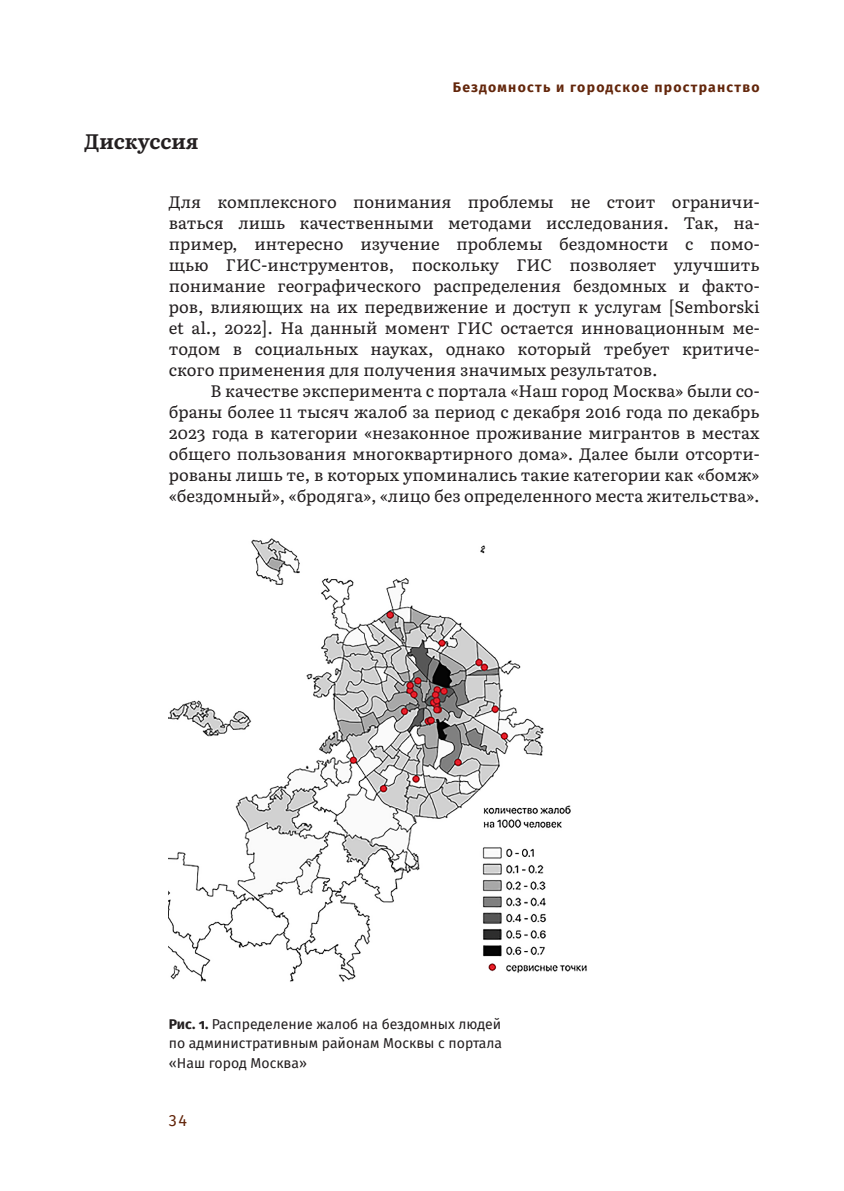
<style>
.page{position:relative;width:844px;height:1191px;background:#fff}
.page>*{position:absolute;margin:0;border:0;box-sizing:border-box;transform-origin:0 0}
.t1{font:700 21px "Literata";color:#231f20}
.t2{font:16.62px/21px "Literata";color:#231f20;text-align:justify}
.t3{font:16.1px "Fira Sans";color:#63260b}
.t4{font:14px/19.2px "Fira Sans";color:#231f20;text-align:justify}
.t5{font:700 14px "Fira Sans";letter-spacing:.09em;color:#63260b}
.s1{font-weight:700}
</style>
<div class="page">
<img style="left:169px;top:538px;width:418px;height:444px">
<p class="t1" style="left:84px;top:124px;width:116px">Дискуссия</p>
<p class="t5" style="left:452px;top:76px;width:308px">Бездомность и городское пространство</p>
<p class="t2" style="left:169px;top:190px;width:592px">Для комплексного понимания проблемы не стоит ограничи&shy;ваться лишь качественными методами исследования. Так, на&shy;пример, интересно изучение проблемы бездомности с помо&shy;щью ГИС-инструментов, поскольку ГИС позволяет улучшить понимание географического распределения бездомных и факто&shy;ров, влияющих на их передвижение и доступ к услугам [Semborski et al., 2022]. На данный момент ГИС остается инновационным ме&shy;тодом в социальных науках, однако который требует критиче&shy;ского применения для получения значимых результатов.</p>
<p class="t2" style="left:169px;top:379px;width:592px;text-indent:42px">В качестве эксперимента с портала «Наш город Москва» были со&shy;браны более 11 тысяч жалоб за период с декабря 2016 года по декабрь 2023 года в категории «незаконное проживание мигрантов в местах общего пользования многоквартирного дома». Далее были отсорти&shy;рованы лишь те, в которых упоминались такие категории как «бомж» «бездомный», «бродяга», «лицо без определенного места жительства».</p>
<p class="t4" style="left:169px;top:1014px;width:335px"><span class="s1">Рис. 1.</span> Распределение жалоб на бездомных людей по административным районам Москвы с портала «Наш город Москва»</p>
<p class="t3" style="left:169px;top:1108px;width:20px">34</p>
</div>
